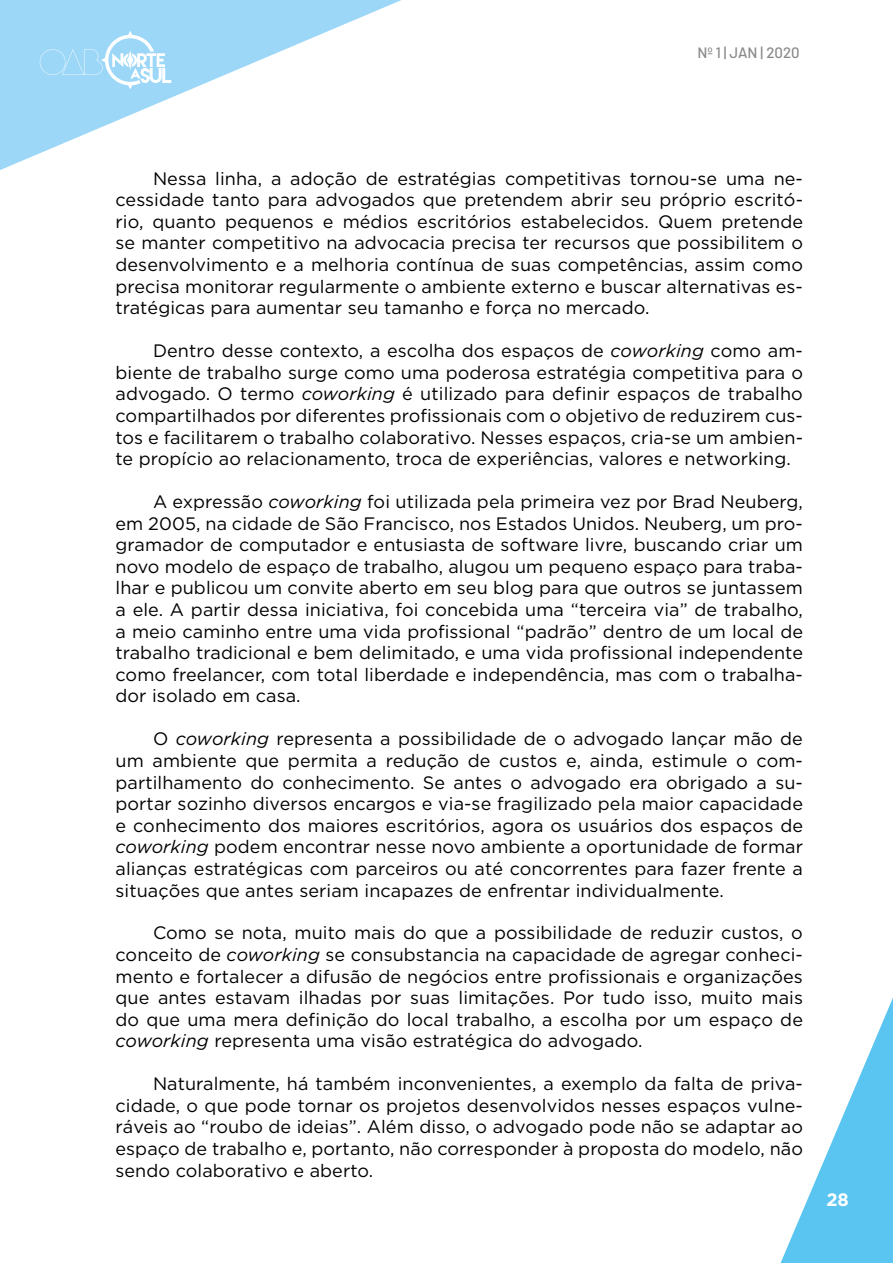
<style>
.page{position:relative;width:893px;height:1263px;background:#fff}
.page>*{position:absolute;margin:0;border:0;box-sizing:border-box;transform-origin:0 0}
.t1{font:18px/21.6px "Gotham HTF";letter-spacing:.005em;color:#000;text-align:justify}
.t2{font:700 18px "Gotham HTF";color:#fff}
.t3{font:500 15px "Barlow";color:#8a8989}
.s1{font-style:italic}
</style>
<div class="page">
<svg style="left:0;top:0;width:401px;height:170px"></svg>
<svg style="left:780px;top:998px;width:113px;height:265px"></svg>
<svg style="left:40px;top:31px;width:131px;height:58px;background:#acddf8"></svg>
<p class="t3" style="left:697px;top:44px;width:104px">Nº 1 | JAN | 2020</p>
<p class="t1" style="left:116px;top:167px;width:689px;text-indent:37px">Nessa linha, a adoção de estratégias competitivas tornou-se uma ne&shy;cessidade tanto para advogados que pretendem abrir seu próprio escritó&shy;rio, quanto pequenos e médios escritórios estabelecidos. Quem pretende se manter competitivo na advocacia precisa ter recursos que possibilitem o desenvolvimento e a melhoria contínua de suas competências, assim como precisa monitorar regularmente o ambiente externo e buscar alternativas es&shy;tratégicas para aumentar seu tamanho e força no mercado.</p>
<p class="t1" style="left:116px;top:340px;width:689px;text-indent:37px">Dentro desse contexto, a escolha dos espaços de <span class="s1">coworking</span> como am&shy;biente de trabalho surge como uma poderosa estratégia competitiva para o advogado. O termo <span class="s1">coworking</span> é utilizado para definir espaços de trabalho compartilhados por diferentes profissionais com o objetivo de reduzirem cus&shy;tos e facilitarem o trabalho colaborativo. Nesses espaços, cria-se um ambien&shy;te propício ao relacionamento, troca de experiências, valores e networking.</p>
<p class="t1" style="left:116px;top:491px;width:689px;text-indent:37px">A expressão <span class="s1">coworking</span> foi utilizada pela primeira vez por Brad Neuberg, em 2005, na cidade de São Francisco, nos Estados Unidos. Neuberg, um pro&shy;gramador de computador e entusiasta de software livre, buscando criar um novo modelo de espaço de trabalho, alugou um pequeno espaço para traba&shy;lhar e publicou um convite aberto em seu blog para que outros se juntassem a ele. A partir dessa iniciativa, foi concebida uma “terceira via” de trabalho, a meio caminho entre uma vida profissional “padrão” dentro de um local de trabalho tradicional e bem delimitado, e uma vida profissional independente como freelancer, com total liberdade e independência, mas com o trabalha&shy;dor isolado em casa.</p>
<p class="t1" style="left:116px;top:728px;width:689px;text-indent:37px">O <span class="s1">coworking</span> representa a possibilidade de o advogado lançar mão de um ambiente que permita a redução de custos e, ainda, estimule o com&shy;partilhamento do conhecimento. Se antes o advogado era obrigado a su&shy;portar sozinho diversos encargos e via-se fragilizado pela maior capacidade e conhecimento dos maiores escritórios, agora os usuários dos espaços de <span class="s1">coworking</span> podem encontrar nesse novo ambiente a oportunidade de formar alianças estratégicas com parceiros ou até concorrentes para fazer frente a situações que antes seriam incapazes de enfrentar individualmente.</p>
<p class="t1" style="left:116px;top:922px;width:689px;text-indent:37px">Como se nota, muito mais do que a possibilidade de reduzir custos, o conceito de <span class="s1">coworking</span> se consubstancia na capacidade de agregar conheci&shy;mento e fortalecer a difusão de negócios entre profissionais e organizações que antes estavam ilhadas por suas limitações. Por tudo isso, muito mais do que uma mera definição do local trabalho, a escolha por um espaço de <span class="s1">coworking</span> representa uma visão estratégica do advogado.</p>
<p class="t1" style="left:116px;top:1073px;width:689px;text-indent:37px">Naturalmente, há também inconvenientes, a exemplo da falta de priva&shy;cidade, o que pode tornar os projetos desenvolvidos nesses espaços vulne&shy;ráveis ao “roubo de ideias”. Além disso, o advogado pode não se adaptar ao espaço de trabalho e, portanto, não corresponder à proposta do modelo, não sendo colaborativo e aberto.</p>
<p class="t2" style="left:826px;top:1189px;width:24px">28</p>
</div>
